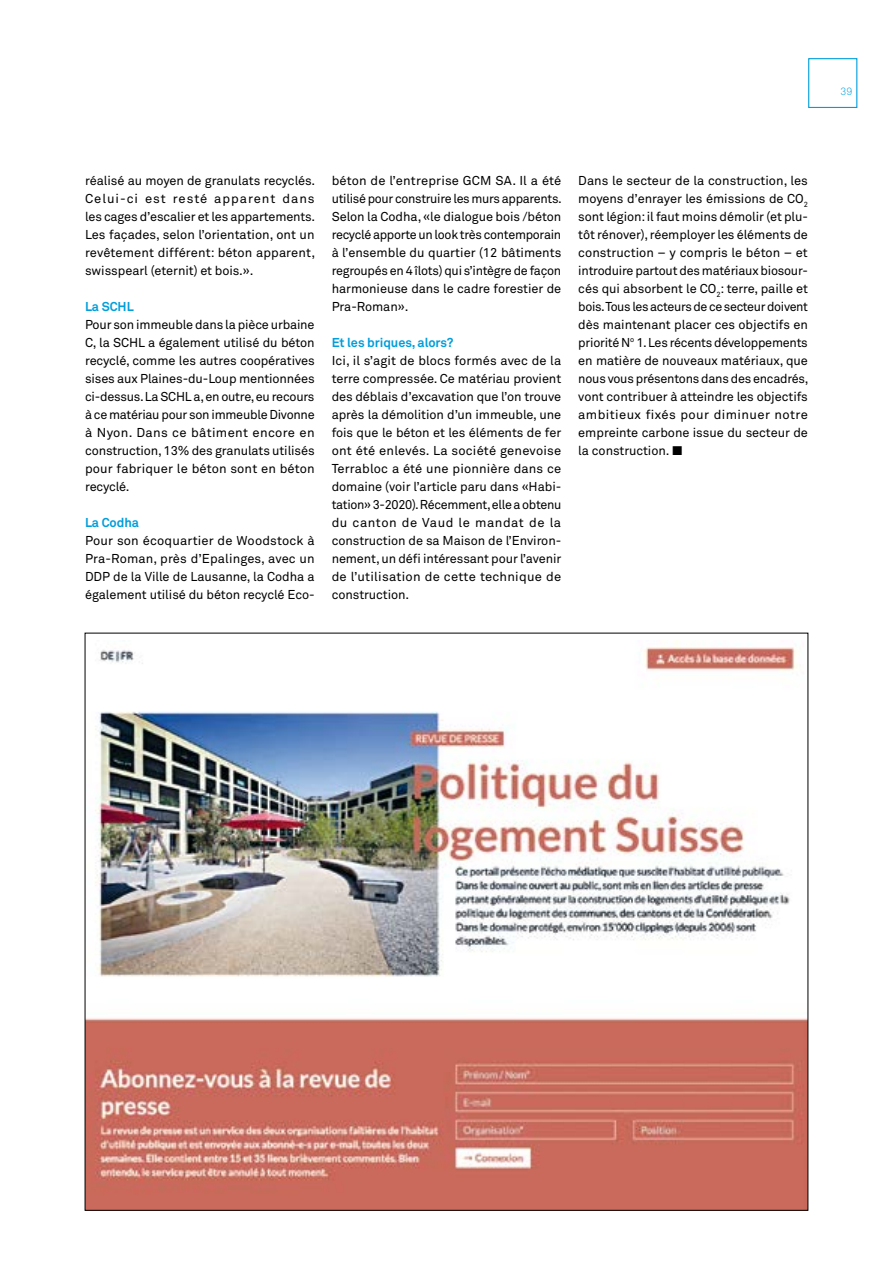
<style>
.page{position:relative;width:893px;height:1263px;background:#fff}
.page>*{position:absolute;margin:0;border:0;box-sizing:border-box;transform-origin:0 0}
.t1{font:12.75px/18px "Akkurat Std";letter-spacing:-.005em;color:#000;text-align:justify}
.t2{font:700 12.75px "Akkurat Std";letter-spacing:-.005em;color:#009edb}
.t3{font:300 10.5px "Akkurat Std";color:#009edb}
</style>
<div class="page">
<div style="left:808px;top:58px;width:49px;height:50px;border:1px solid #009edb"></div>
<img style="left:87px;top:641px;width:719px;height:568px">
<p class="t1" style="left:85px;top:171px;width:232px">réalisé au moyen de granulats recyclés.<br>Celui-ci est resté apparent dans les cages d’escalier et les appartements.<br>Les façades, selon l’orientation, ont un revêtement différent: béton apparent, swisspearl (eternit) et bois.».</p>
<p class="t2" style="left:85px;top:298px;width:50px">La SCHL</p>
<p class="t1" style="left:85px;top:315px;width:231px">Pour son immeuble dans la pièce urbaine C, la SCHL a également utilisé du béton recyclé, comme les autres coopératives sises aux Plaines-du-Loup mentionnées ci-dessus. La SCHL a, en outre, eu recours à ce matériau pour son immeuble Divonne à Nyon. Dans ce bâtiment encore en construction, 13% des granulats utilisés pour fabriquer le béton sont en béton recyclé.</p>
<p class="t2" style="left:85px;top:514px;width:56px">La Codha</p>
<p class="t1" style="left:85px;top:531px;width:231px">Pour son écoquartier de Woodstock à Pra-Roman, près d’Epalinges, avec un DDP de la Ville de Lausanne, la Codha a également utilisé du béton recyclé Eco-</p>
<p class="t1" style="left:332px;top:171px;width:232px">béton de l’entreprise GCM SA. Il a été utilisé pour construire les murs apparents.<br>Selon la Codha, «le dialogue bois /béton recyclé apporte un look très contemporain à l’ensemble du quartier (12 bâtiments regroupés en 4 îlots) qui s’intègre de façon harmonieuse dans le cadre forestier de Pra-Roman».</p>
<p class="t2" style="left:332px;top:334px;width:123px">Et les briques, alors?</p>
<p class="t1" style="left:332px;top:351px;width:231px">Ici, il s’agit de blocs formés avec de la terre compressée. Ce matériau provient des déblais d’excavation que l’on trouve après la démolition d’un immeuble, une fois que le béton et les éléments de fer ont été enlevés. La société genevoise Terrabloc a été une pionnière dans ce domaine (voir l’article paru dans «Habi&shy;tation» 3-2020). Récemment, elle a obtenu du canton de Vaud le mandat de la construction de sa Maison de l’Environ&shy;nement, un défi intéressant pour l’avenir de l’utilisation de cette technique de construction.</p>
<p class="t1" style="left:578px;top:171px;width:232px">Dans le secteur de la construction, les moyens d’enrayer les émissions de CO<sub>2 </sub>sont légion: il faut moins démolir (et plu&shy;tôt rénover), réemployer les éléments de construction – y compris le béton – et introduire partout des matériaux biosour&shy;cés qui absorbent le CO<sub>2</sub>: terre, paille et bois. Tous les acteurs de ce secteur doivent dès maintenant placer ces objectifs en priorité N<sup>o</sup> 1. Les récents développements en matière de nouveaux matériaux, que nous vous présentons dans des encadrés, vont contribuer à atteindre les objectifs ambitieux fixés pour diminuer notre empreinte carbone issue du secteur de la construction. ■</p>
<p class="t3" style="left:841px;top:85px;width:13px">39</p>
</div>
